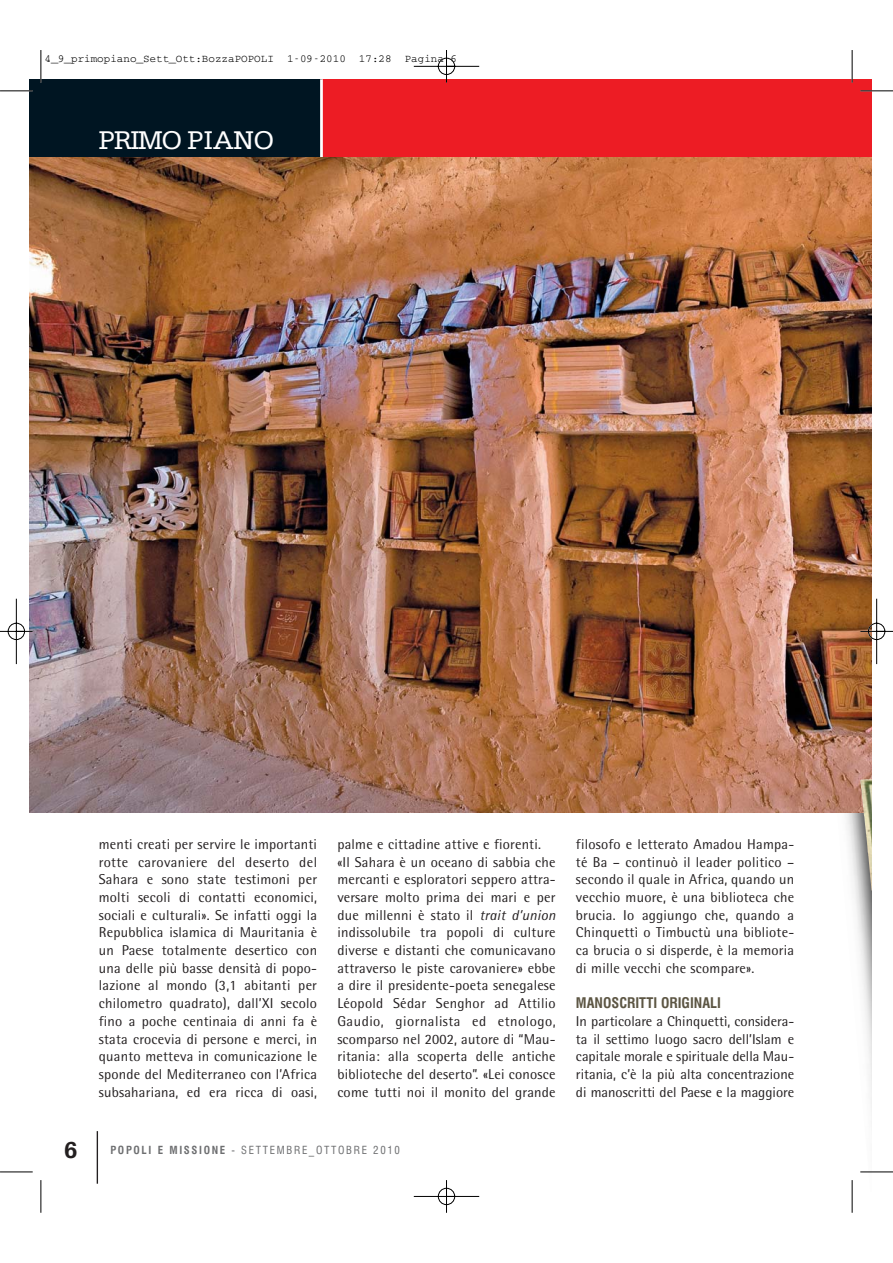
<style>
.page{position:relative;width:893px;height:1263px;background:#fff}
.page>*{position:absolute;margin:0;border:0;box-sizing:border-box;transform-origin:0 0}
.t1{font:27.3px "Serifa BT";letter-spacing:-.02em;color:#fff}
.t2{font:700 24.45px "Serifa BT";color:#231f20}
.t3{font:14.25px/17.7px "Rotis Semi Sans";letter-spacing:.015em;color:#231f20;text-align:justify}
.t4{font:700 condensed 14.25px "Swiss 721 BT";color:#5c5543}
.t5{font:10.95px "Courier";color:#000}
.t6{font:condensed 10.95px "Swiss 721 BT";letter-spacing:.15em;color:#6d6e70}
.s1{font-style:italic}
.s2{font-weight:700}
</style>
<div class="page">
<img style="left:0;top:50px;width:892px;height:1163px">
<p class="t5" style="left:45px;top:55px;width:413px">4_9_primopiano_Sett_Ott:BozzaPOPOLI 1-09-2010 17:28 Pagina 6</p>
<h1 class="t1" style="left:99px;top:131px;width:177px">PRIMO PIANO</h1>
<p class="t3" style="left:99px;top:837px;width:220px">menti creati per servire le importanti rotte carovaniere del deserto del Sahara e sono state testimoni per molti secoli di contatti economici, sociali e culturali». Se infatti oggi la Repubblica islamica di Mauritania è un Paese totalmente desertico con una delle più basse densità di popo&shy;lazione al mondo (3,1 abitanti per chilometro quadrato), dall’XI secolo fino a poche centinaia di anni fa è stata crocevia di persone e merci, in quanto metteva in comunicazione le sponde del Mediterraneo con l’Africa subsahariana, ed era ricca di oasi,</p>
<p class="t3" style="left:337px;top:837px;width:220px;text-align:left">palme e cittadine attive e fiorenti. «Il Sahara è un oceano di sabbia che mercanti e esploratori seppero attra&shy;versare molto prima dei mari e per due millenni è stato il <span class="s1">trait d’union </span>indissolubile tra popoli di culture diverse e distanti che comunicavano attraverso le piste carovaniere» ebbe a dire il presidente-poeta senegalese Léopold Sédar Senghor ad Attilio Gaudio, giornalista ed etnologo, scomparso nel 2002, autore di “Mau&shy;ritania: alla scoperta delle antiche biblioteche del deserto”. «Lei conosce come tutti noi il monito del grande</p>
<h2 class="t2" style="left:64px;top:1135px;width:15px">6</h2>
<p class="t6" style="left:110px;top:1146px;width:291px"><span class="s2">POPOLI E MISSIONE</span> - SETTEMBRE_OTTOBRE 2010</p>
<p class="t3" style="left:576px;top:837px;width:220px">filosofo e letterato Amadou Hampa&shy;té Ba – continuò il leader politico – secondo il quale in Africa, quando un vecchio muore, è una biblioteca che brucia. Io aggiungo che, quando a Chinquettì o Timbuctù una bibliote&shy;ca brucia o si disperde, è la memoria di mille vecchi che scompare».</p>
<p class="t4" style="left:576px;top:997px;width:147px">MANOSCRITTI ORIGINALI</p>
<p class="t3" style="left:576px;top:1014px;width:220px">In particolare a Chinquettì, considera&shy;ta il settimo luogo sacro dell’Islam e capitale morale e spirituale della Mau&shy;ritania, c’è la più alta concentrazione di manoscritti del Paese e la maggiore</p>
</div>
